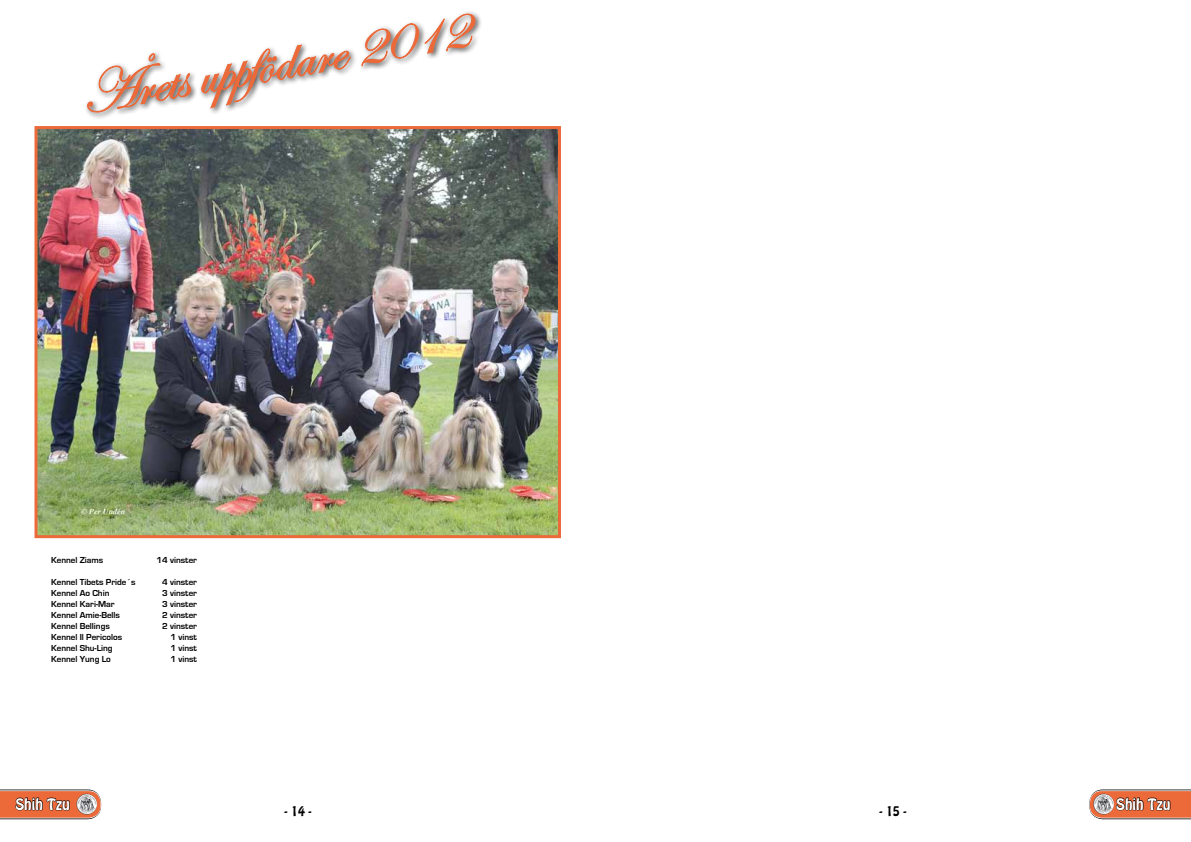
<style>
.page{position:relative;width:1191px;height:842px;background:#fff}
.page>*{position:absolute;margin:0;border:0;box-sizing:border-box;transform-origin:0 0}
.t1{font:60px "Edwardian Script ITC";color:#ec6939}
.t2{font:13.8px "Hobo Std";color:#fff}
.t3{font:12px "Hobo Std";color:#000}
.t4{font:700 9px "Eurostile";color:#000}
</style>
<div class="page">
<svg style="left:0;top:789px;width:102px;height:31px;background:#c76c4b"></svg>
<img style="left:76px;top:794px;width:21px;height:20px;border-radius:10px">
<svg style="left:1089px;top:789px;width:102px;height:31px;background:#c76b4a"></svg>
<img style="left:1093px;top:794px;width:21px;height:20px;border-radius:10px">
<img style="left:38px;top:130px;width:519px;height:404px">
<div style="left:34px;top:126px;width:527px;height:412px;border:3px solid #ec6939"></div>
<svg style="left:86px;top:53px;width:106px;height:60px"></svg>
<svg style="left:200px;top:44px;width:151px;height:66px"></svg>
<svg style="left:361px;top:11px;width:115px;height:59px"></svg>
<h1 class="t1" style="left:75px;top:63px;width:394px;rotate:-10deg">Årets uppfödare 2012</h1>
<p class="t4" style="left:51px;top:555px;width:54px">Kennel Ziams</p>
<p class="t4" style="left:156px;top:555px;width:42px">14 vinster</p>
<p class="t4" style="left:51px;top:577px;width:86px">Kennel Tibets Pride´s</p>
<p class="t4" style="left:162px;top:577px;width:36px">4 vinster</p>
<p class="t4" style="left:51px;top:588px;width:60px">Kennel Ao Chin</p>
<p class="t4" style="left:162px;top:588px;width:36px">3 vinster</p>
<p class="t4" style="left:51px;top:599px;width:65px">Kennel Kari-Mar</p>
<p class="t4" style="left:162px;top:599px;width:36px">3 vinster</p>
<p class="t4" style="left:51px;top:610px;width:71px">Kennel Amie-Bells</p>
<p class="t4" style="left:162px;top:610px;width:36px">2 vinster</p>
<p class="t4" style="left:51px;top:621px;width:60px">Kennel Bellings</p>
<p class="t4" style="left:162px;top:621px;width:36px">2 vinster</p>
<p class="t4" style="left:51px;top:632px;width:73px">Kennel Il Pericolos</p>
<p class="t4" style="left:170px;top:632px;width:28px">1 vinst</p>
<p class="t4" style="left:51px;top:643px;width:63px">Kennel Shu-Ling</p>
<p class="t4" style="left:170px;top:643px;width:28px">1 vinst</p>
<p class="t4" style="left:51px;top:654px;width:61px">Kennel Yung Lo</p>
<p class="t4" style="left:170px;top:654px;width:28px">1 vinst</p>
<h2 class="t2" style="left:15px;top:795px;width:56px">Shih Tzu</h2>
<h2 class="t2" style="left:1116px;top:795px;width:56px">Shih Tzu</h2>
<h3 class="t3" style="left:284px;top:803px;width:28px">- 14 -</h3>
<h3 class="t3" style="left:879px;top:803px;width:28px">- 15 -</h3>
</div>
